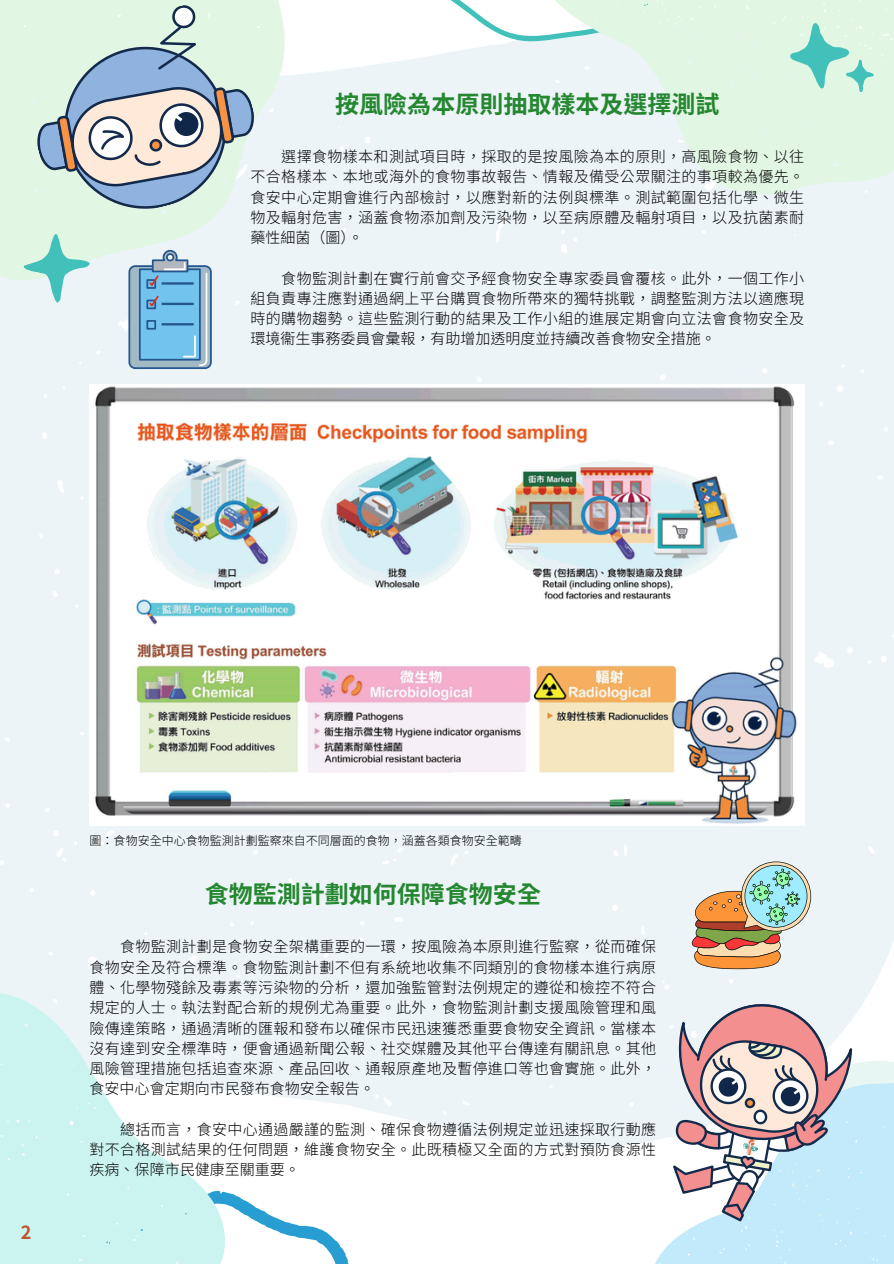
<style>
.page{position:relative;width:894px;height:1264px;background:#fff}
.page>*{position:absolute;margin:0;border:0;box-sizing:border-box;transform-origin:0 0}
.t1{font:700 24px "Noto Sans CJ Ktc";color:#258730}
.t2{font:700 18px "Noto Sans CJ Ktc";color:#be532e}
.t3{font:300 15px/20.2px "Noto Sans CJ Ktc";letter-spacing:.02em;color:#000;text-align:justify}
.t4{font:300 12px "Noto Sans CJ Ktc";color:#000}
</style>
<div class="page">
<div style="left:0;top:42px;width:893px;height:1106px;background:#ecf4f8"></div>
<svg style="left:271px;top:1215px;width:77px;height:48px"></svg>
<svg style="left:0;top:920px;width:271px;height:343px"></svg>
<svg style="left:623px;top:1016px;width:270px;height:247px"></svg>
<svg style="left:0;top:0;width:343px;height:290px;fill:#ecf4f8"></svg>
<svg style="left:323px;top:0;width:204px;height:42px"></svg>
<svg style="left:527px;top:0;width:366px;height:195px;fill:#e2f6e4"></svg>
<svg style="left:24px;top:234px;width:66px;height:68px"></svg>
<svg style="left:789px;top:23px;width:84px;height:69px"></svg>
<svg style="left:32px;top:204px;width:226px;height:29px"></svg>
<svg style="left:30px;top:0;width:229px;height:204px"></svg>
<svg style="left:673px;top:1004px;width:220px;height:227px"></svg>
<img style="left:90px;top:384px;width:714px;height:441px">
<div style="left:129px;top:266px;width:82px;height:102px;background:#a2bac5;border-radius:6px"></div>
<div style="left:128px;top:265px;width:84px;height:104px;border:2px solid #24578f;border-radius:6px"></div>
<div style="left:140px;top:269px;width:60px;height:91px;background:#72c3ee"></div>
<div style="left:139px;top:268px;width:62px;height:92px;border:2px solid #24578f"></div>
<div style="left:146px;top:279px;width:10px;height:10px;border:2px solid #24578f"></div>
<div style="left:146px;top:299px;width:10px;height:10px;border:2px solid #24578f"></div>
<div style="left:146px;top:320px;width:10px;height:9px;border:2px solid #24578f"></div>
<svg style="left:148px;top:250px;width:60px;height:117px"></svg>
<svg style="left:690px;top:861px;width:120px;height:108px"></svg>
<p class="t1" style="left:335px;top:85px;width:385px">按風險為本原則抽取樣本及選擇測試</p>
<p class="t3" style="left:250px;top:146px;width:555px;text-indent:31px">選擇食物樣本和測試項目時，採取的是按風險為本的原則，高風險食物、以往不合格樣本、本地或海外的食物事故報告、情報及備受公眾關注的事項較為優先。食安中心定期會進行內部檢討，以應對新的法例與標準。測試範圍包括化學、微生物及輻射危害，涵蓋食物添加劑及污染物，以至病原體及輻射項目，以及抗菌素耐藥性細菌（圖）。</p>
<p class="t3" style="left:250px;top:267px;width:555px;text-indent:31px">食物監測計劃在實行前會交予經食物安全專家委員會覆核。此外，一個工作小組負責專注應對通過網上平台購買食物所帶來的獨特挑戰，調整監測方法以適應現時的購物趨勢。這些監測行動的結果及工作小組的進展定期會向立法會食物安全及環境衞生事務委員會彙報，有助增加透明度並持續改善食物安全措施。</p>
<p class="t2" style="left:21px;top:1217px;width:12px">2</p>
<p class="t4" style="left:90px;top:831px;width:434px">圖：食物安全中心食物監測計劃監察來自不同層面的食物，涵蓋各類食物安全範疇</p>
<p class="t1" style="left:205px;top:875px;width:337px">食物監測計劃如何保障食物安全</p>
<p class="t3" style="left:90px;top:936px;width:568px;text-indent:31px">食物監測計劃是食物安全架構重要的一環，按風險為本原則進行監察，從而確保食物安全及符合標準。食物監測計劃不但有系統地收集不同類別的食物樣本進行病原體、化學物殘餘及毒素等污染物的分析，還加強監管對法例規定的遵從和檢控不符合規定的人士。執法對配合新的規例尤為重要。此外，食物監測計劃支援風險管理和風險傳達策略，通過清晰的匯報和發布以確保市民迅速獲悉重要食物安全資訊。當樣本沒有達到安全標準時，便會通過新聞公報、社交媒體及其他平台傳達有關訊息。其他風險管理措施包括追查來源、產品回收、通報原產地及暫停進口等也會實施。此外，食安中心會定期向市民發布食物安全報告。</p>
<p class="t3" style="left:90px;top:1118px;width:568px;text-indent:31px">總括而言，食安中心通過嚴謹的監測、確保食物遵循法例規定並迅速採取行動應對不合格測試結果的任何問題，維護食物安全。此既積極又全面的方式對預防食源性疾病、保障市民健康至關重要。</p>
</div>
